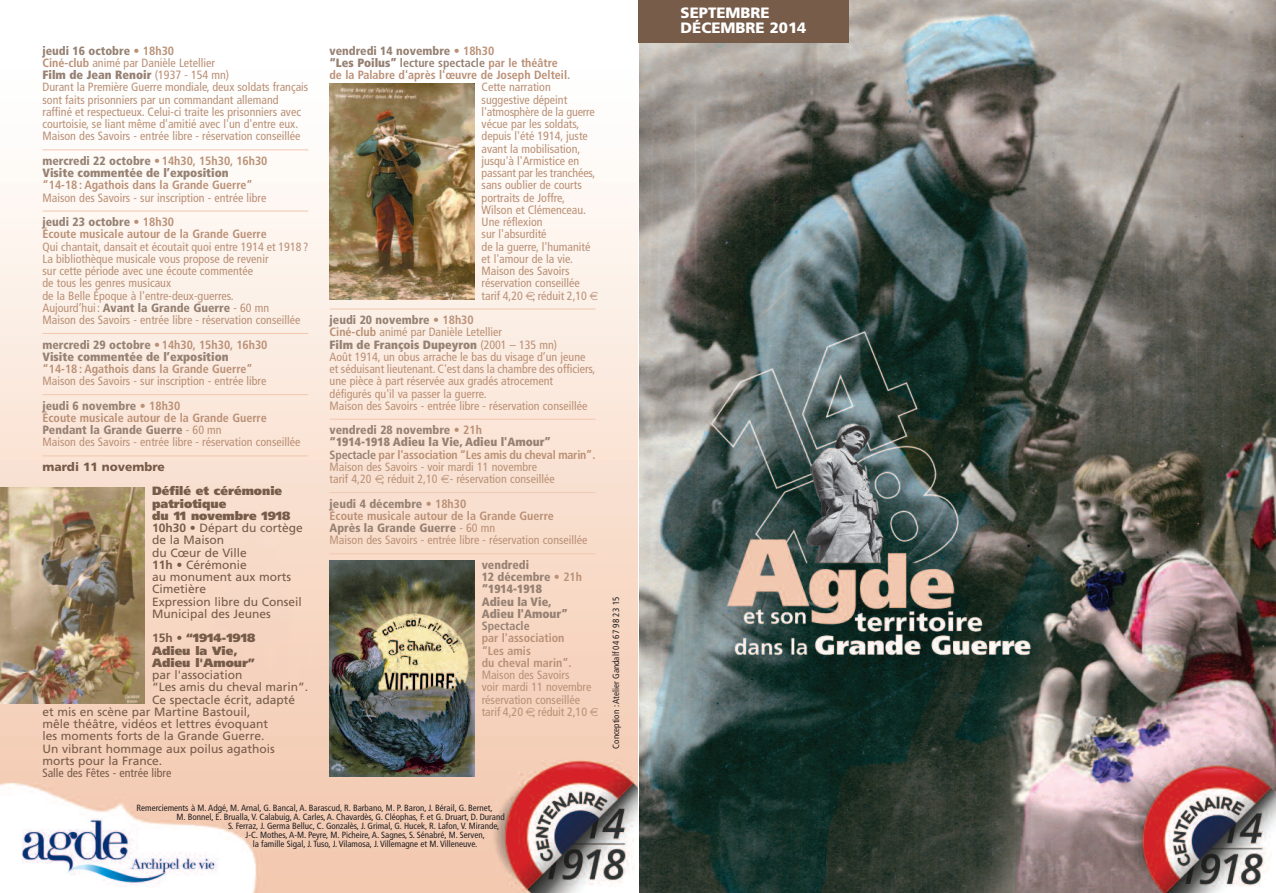
<style>
.page{position:relative;width:1276px;height:893px;background:#fff}
.page>*{position:absolute;margin:0;border:0;box-sizing:border-box;transform-origin:0 0}
.t1{font:900 15px/15px "Frutiger";color:#fff}
.t2{font:condensed 12px/12.3px "Frutiger";color:#ba9076}
.t3{font:12px/12.3px "Frutiger";color:#775c4a}
.t4{font:700 condensed 12px/12.3px "Frutiger";color:#ba9076}
.t5{font:900 condensed 12px/12.3px "Frutiger";color:#968173}
.t6{font:900 12px/12.3px "Frutiger";color:#775c4a}
.t7{font:condensed 12px "Frutiger";color:#775c4a}
.t8{font:900 12px "Frutiger";color:#775c4a}
.t9{font:700 condensed 12px "Frutiger";color:#968173}
.t10{font:condensed 9px "Frutiger";color:#231f20}
.s1{font-weight:900;color:#968173}
.s2{font-weight:700}
.s3{font-style:inherit}
.s4{font-weight:700;color:#ba9076}
.s5{font-weight:900}
.s6{color:#968173}
.s7{font-weight:700;color:#968173}
</style>
<div class="page">
<img style="left:0;top:0;width:1276px;height:893px">
<img style="left:638px;top:43px;width:1px;height:850px">
<hr style="left:43px;top:150px;width:265px;height:1px;background:#f2c7ae">
<hr style="left:43px;top:211px;width:265px;height:1px;background:#f2c7ae">
<hr style="left:43px;top:333px;width:265px;height:1px;background:#f2c7ae">
<hr style="left:43px;top:394px;width:265px;height:1px;background:#f2c7ae">
<hr style="left:43px;top:456px;width:265px;height:1px;background:#f2c7ae">
<hr style="left:330px;top:309px;width:265px;height:1px;background:#f2c7ae">
<hr style="left:330px;top:419px;width:265px;height:1px;background:#f2c7ae">
<hr style="left:330px;top:492px;width:265px;height:1px;background:#f2c7ae">
<hr style="left:330px;top:554px;width:265px;height:1px;background:#f2c7ae">
<img style="left:0;top:487px;width:145px;height:216px">
<img style="left:330px;top:83px;width:144px;height:217px">
<img style="left:330px;top:561px;width:144px;height:216px">
<div style="left:638px;top:0;width:211px;height:43px;background:#775c4a"></div>
<svg style="left:526px;top:291px;width:8px;height:9px"></svg>
<svg style="left:590px;top:291px;width:8px;height:9px"></svg>
<svg style="left:375px;top:475px;width:8px;height:8px"></svg>
<svg style="left:441px;top:475px;width:8px;height:8px"></svg>
<svg style="left:526px;top:708px;width:8px;height:8px"></svg>
<svg style="left:590px;top:708px;width:8px;height:8px"></svg>
<p class="t2" style="left:43px;top:45px;width:267px"><span class="s1">jeudi 16 octobre</span> <span class="s2">• 18h30<br>Ciné-club</span> animé par Danièle Letellier<br><span class="s1">Film de Jean Renoir</span> (1937 - 154 mn)<br>Durant la Première Guerre mondiale, deux soldats français sont faits prisonniers par un commandant allemand raffiné et respectueux. Celui-ci traite les prisonniers avec courtoisie, se liant même d'amitié avec l'un d'entre eux.<br>Maison des Savoirs - entrée libre - réservation conseillée</p>
<p class="t5" style="left:43px;top:156px;width:226px"><span class="s3">mercredi 22 octobre</span> <span class="s4">•14h30, 15h30, 16h30<br></span>Visite commentée de l’exposition</p>
<p class="t4" style="left:43px;top:180px;width:212px">“14-18: Agathois dans la Grande Guerre”</p>
<p class="t2" style="left:43px;top:186px;width:225px;line-height:24.5px">Maison des Savoirs - sur inscription - entrée libre <span class="s1">jeudi 23 octobre</span> <span class="s2">• 18h30</span></p>
<p class="t4" style="left:43px;top:229px;width:226px">Écoute musicale autour de la Grande Guerre</p>
<p class="t2" style="left:43px;top:241px;width:267px">Qui chantait, dansait et écoutait quoi entre 1914 et 1918?<br>La bibliothèque musicale vous propose de revenir<br>sur cette période avec une écoute commentée<br>de tous les genres musicaux<br>de la Belle Époque à l'entre-deux-guerres.<br>Aujourd’hui: <span class="s1">Avant la Grande Guerre</span> - 60 mn<br>Maison des Savoirs - entrée libre - réservation conseillée</p>
<p class="t5" style="left:43px;top:339px;width:226px"><span class="s3">mercredi 29 octobre</span> <span class="s4">•14h30, 15h30, 16h30<br></span>Visite commentée de l’exposition</p>
<p class="t4" style="left:43px;top:364px;width:212px">“14-18: Agathois dans la Grande Guerre”</p>
<p class="t2" style="left:43px;top:370px;width:225px;line-height:24.5px">Maison des Savoirs - sur inscription - entrée libre <span class="s1">jeudi 6 novembre</span> <span class="s2">• 18h30</span></p>
<p class="t2" style="left:43px;top:413px;width:259px"><span class="s2">Écoute musicale autour de la Grande Guerre<br></span><span class="s1">Pendant la Grande Guerre</span> - 60 mn<br>Maison des Savoirs - entrée libre - réservation conseillée</p>
<p class="t8" style="left:43px;top:462px;width:124px">mardi 11 novembre</p>
<p class="t3" style="left:152px;top:486px;width:152px"><span class="s5">Défilé et cérémonie patriotique<br>du 11 novembre 1918<br></span><span class="s2">10h30</span> • Départ du cortège de la Maison<br>du Cœur de Ville<br><span class="s2">11h</span> • Cérémonie<br>au monument aux morts<br>Cimetière<br>Expression libre du Conseil<br>Municipal des Jeunes</p>
<p class="t6" style="left:152px;top:633px;width:105px"><span class="s2">15h •</span> “1914-1918<br>Adieu la Vie,<br>Adieu l'Amour”</p>
<p class="t3" style="left:152px;top:670px;width:92px">par l'association</p>
<p class="t3" style="left:152px;top:682px;width:158px">“Les amis du cheval marin”.</p>
<p class="t3" style="left:152px;top:694px;width:144px">Ce spectacle écrit, adapté</p>
<p class="t3" style="left:42px;top:706px;width:209px">et mis en scène par Martine Bastouil,</p>
<p class="t3" style="left:42px;top:719px;width:227px">mêle théâtre, vidéos et lettres évoquant</p>
<p class="t3" style="left:42px;top:731px;width:224px">les moments forts de la Grande Guerre.</p>
<p class="t3" style="left:42px;top:743px;width:234px">Un vibrant hommage aux poilus agathois</p>
<p class="t3" style="left:42px;top:755px;width:121px">morts pour la France.</p>
<p class="t7" style="left:42px;top:768px;width:131px">Salle des Fêtes - entrée libre</p>
<p class="t4" style="left:329px;top:45px;width:242px"><span class="s1">vendredi 14 novembre</span> • 18h30<br><span class="s1">“Les Poilus”</span> <span class="s6">lecture spectacle</span> par le théâtre de la Palabre d'après l'œuvre de Joseph Delteil.</p>
<p class="t2" style="left:481px;top:82px;width:115px">Cette narration suggestive dépeint l'atmosphère de la guerre vécue par les soldats, depuis l'été 1914, juste avant la mobilisation, jusqu'à l'Armistice en passant par les tranchées, sans oublier de courts portraits de Joffre,<br>Wilson et Clémenceau.<br>Une réflexion<br>sur l'absurdité<br>de la guerre, l'humanité et l'amour de la vie.<br>Maison des Savoirs réservation conseillée tarif 4,20 ; réduit 2,10</p>
<p class="t2" style="left:330px;top:315px;width:267px"><span class="s1">jeudi 20 novembre</span> <span class="s2">• 18h30<br>Ciné-club</span> animé par Danièle Letellier<br><span class="s1">Film de François Dupeyron</span> (2001 – 135 mn)<br>Août 1914, un obus arrache le bas du visage d’un jeune et séduisant lieutenant. C'est dans la chambre des officiers, une pièce à part réservée aux gradés atrocement défigurés qu'il va passer la guerre.<br>Maison des Savoirs - entrée libre - réservation conseillée</p>
<p class="t2" style="left:330px;top:425px;width:267px"><span class="s1">vendredi 28 novembre</span> <span class="s2">• 21h<br></span><span class="s1">“1914-1918 Adieu la Vie, Adieu l'Amour” </span><span class="s7">Spectacle</span> <span class="s2">par l'association “Les amis du cheval marin”.<br></span>Maison des Savoirs - voir mardi 11 novembre<br>tarif 4,20 ; réduit 2,10 - réservation conseillée</p>
<p class="t2" style="left:330px;top:498px;width:259px"><span class="s1">jeudi 4 décembre</span> <span class="s2">• 18h30<br>Écoute musicale autour de la Grande Guerre </span><span class="s1">Après la Grande Guerre</span> - 60 mn<br>Maison des Savoirs - entrée libre - réservation conseillée</p>
<p class="t5" style="left:482px;top:559px;width:102px"><span class="s3">vendredi<br>12 décembre</span> <span class="s4">• 21h </span>“1914-1918<br>Adieu la Vie,<br>Adieu l'Amour”</p>
<p class="t9" style="left:482px;top:621px;width:49px">Spectacle</p>
<p class="t4" style="left:482px;top:633px;width:91px">par l'association “Les amis<br>du cheval marin”.</p>
<p class="t2" style="left:482px;top:670px;width:111px">Maison des Savoirs<br>voir mardi 11 novembre réservation conseillée tarif 4,20 ; réduit 2,10</p>
<p class="t10" style="left:136px;top:804px;width:358px">Remerciements à M. Adgé, M. Arnal, G. Bancal, A. Barascud, R. Barbano, M. P. Baron, J. Bérail, G. Bernet,</p>
<p class="t10" style="left:177px;top:813px;width:330px">M. Bonnel, E. Brualla, V. Calabuig, A. Carles, A. Chavardès, G. Cléophas, F. et G. Druart, D. Durand</p>
<p class="t10" style="left:228px;top:822px;width:272px">S. Ferraz, J. Germa Belluc, C. Gonzalès, J. Grimal, G. Hucek, R. Lafon, V. Mirande,</p>
<p class="t10" style="left:246px;top:831px;width:241px">J-C. Mothes, A-M. Peyre, M. Picheire, A. Sagnes, S. Sénabré, M. Serven,</p>
<p class="t10" style="left:253px;top:840px;width:226px">la famille Sigal, J. Tuso, J. Vilamosa, J. Villemagne et M. Villeneuve.</p>
<p class="t10" style="left:612px;top:748px;width:153px;rotate:-90deg">Conception : Atelier Gandalf 04 67 98 23 15</p>
<p class="t1" style="left:680px;top:6px;width:127px">SEPTEMBRE<br>DÉCEMBRE 2014</p>
</div>
